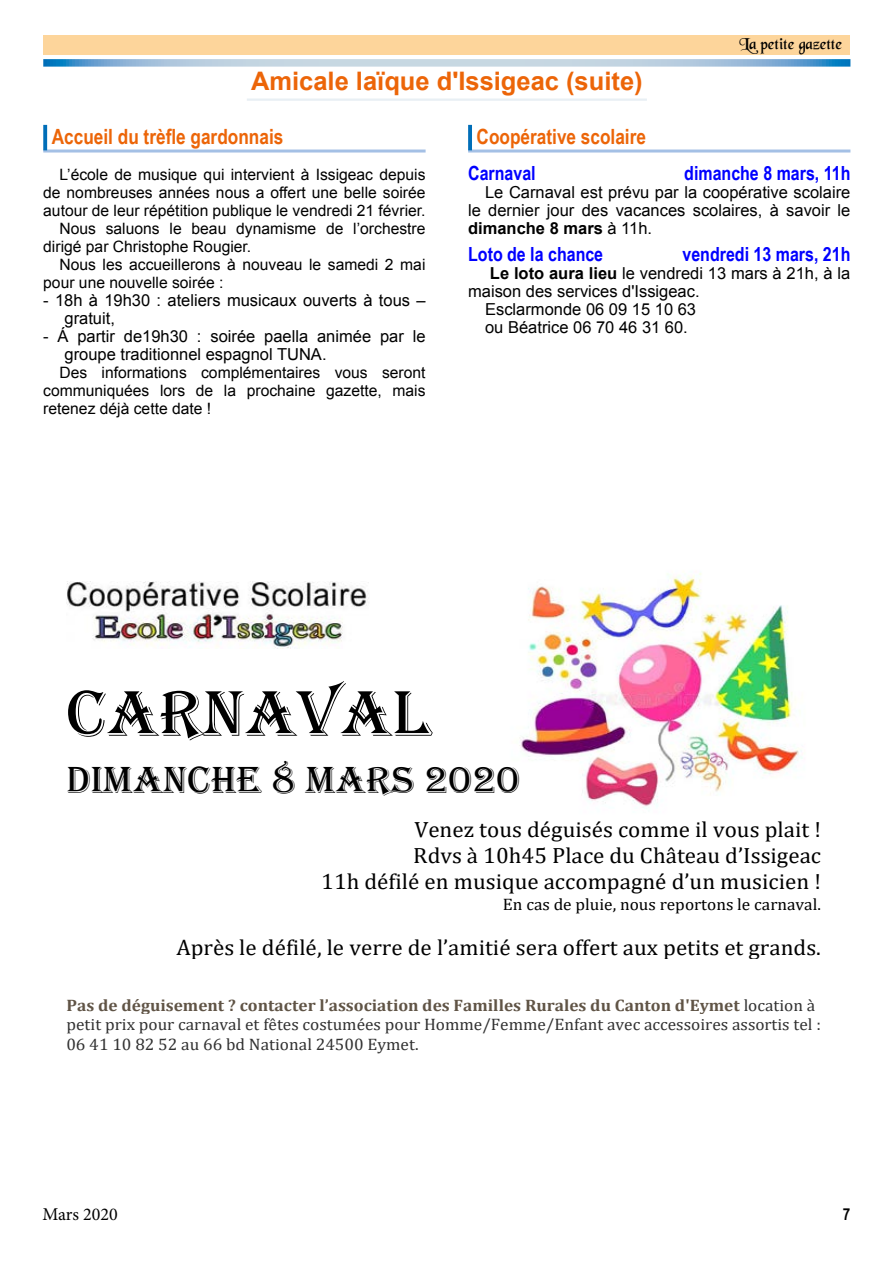
<style>
.page{position:relative;width:893px;height:1263px;background:#fff}
.page>*{position:absolute;margin:0;border:0;box-sizing:border-box;transform-origin:0 0}
.t1{font:66.6px "Algerian";color:#000;scale:1.04 1}
.t2{font:38.85px "Algerian";color:#000;scale:1.04 1}
.Titre_étendu_couleur{font:700 25.5px "Arial";color:#ec6508}
.t3{font:22.2px/26.1px "Cambria";color:#000;text-align:right;scale:1.04 1}
.Intertitre_1_ligne_c{font:700 21px "Arial Narrow";color:#ec6508}
.Intertitre_3{font:700 19.5px "Arial Narrow";color:#00f}
.t4{font:18px "Minion Pro";letter-spacing:-.005em;color:#000}
.t5{font:16.65px/19.5px "Cambria";color:#323232;scale:1.04 1}
.t6{font:16.65px "Cambria";color:#000;scale:1.04 1}
.Texte{font:16.5px/18px "Arial";color:#000;text-align:justify}
.Liste{font:16.5px/18px "Arial";color:#000}
.t7{font:16.5px "Black Chancery";color:#000}
.t8{font:700 16.5px "Arial Narrow";color:#000}
.Texte-2{font:15.6px/18px "Arial";color:#000;text-align:justify}
.s1{font-weight:700}
.s2{font-weight:700;color:#605446}
</style>
<div class="page">
<div style="left:43px;top:35px;width:807px;height:20px;background:#fdd59b"></div>
<svg style="left:43px;top:59px;width:807px;height:8px;background:#a9c7dd"></svg>
<hr style="left:247px;top:99px;width:400px;height:2px;background:#e8eff4">
<hr style="left:43px;top:150px;width:383px;height:3px;background:#a4c0e5">
<svg style="left:43px;top:125px;width:4px;height:25px"></svg>
<hr style="left:468px;top:150px;width:382px;height:3px;background:#a4c0e5">
<svg style="left:468px;top:125px;width:4px;height:25px"></svg>
<img style="left:519px;top:573px;width:284px;height:236px">
<img style="left:66px;top:581px;width:303px;height:68px">
<p class="t7" style="left:739px;top:35px;width:104px">La petite gazette</p>
<p class="Titre_étendu_couleur" style="left:251px;top:64px;width:393px">Amicale laïque d'Issigeac (suite)</p>
<p class="Intertitre_1_ligne_c" style="left:52px;top:121px;width:233px">Accueil du trèfle gardonnais</p>
<p class="Texte-2" style="left:43px;top:166px;width:384px;text-indent:16px">L’école de musique qui intervient à Issigeac depuis de nombreuses années nous a offert une belle soirée autour de leur répétition publique le vendredi 21 février.</p>
<p class="Texte-2" style="left:43px;top:220px;width:384px;text-indent:16px">Nous saluons le beau dynamisme de l’orchestre dirigé par Christophe Rougier.</p>
<p class="Texte-2" style="left:43px;top:256px;width:384px;text-indent:16px">Nous les accueillerons à nouveau le samedi 2 mai pour une nouvelle soirée :</p>
<p class="Liste" style="left:65px;top:291px;width:363px;text-indent:-21px">- 18h à 19h30 : ateliers musicaux ouverts à tous – gratuit,</p>
<p class="Liste" style="left:65px;top:327px;width:363px;text-indent:-21px">- Á partir de19h30 : soirée paella animée par le groupe traditionnel espagnol TUNA.</p>
<p class="Texte-2" style="left:43px;top:364px;width:384px;text-indent:16px">Des informations complémentaires vous seront communiquées lors de la prochaine gazette, mais retenez déjà cette date !</p>
<p class="Intertitre_1_ligne_c" style="left:477px;top:121px;width:171px">Coopérative scolaire</p>
<p class="Intertitre_3" style="left:468px;top:158px;width:69px">Carnaval</p>
<p class="Intertitre_3" style="left:684px;top:158px;width:168px">dimanche 8 mars, 11h</p>
<p class="Texte" style="left:468px;top:183px;width:384px;text-indent:17px">Le Carnaval est prévu par la coopérative scolaire le dernier jour des vacances scolaires, à savoir le <span class="s1">dimanche 8 mars</span> à 11h.</p>
<p class="Intertitre_3" style="left:468px;top:239px;width:137px">Loto de la chance</p>
<p class="Intertitre_3" style="left:682px;top:239px;width:169px">vendredi 13 mars, 21h</p>
<p class="Texte" style="left:468px;top:264px;width:384px;text-indent:22px"><span class="s1">Le loto aura lieu</span> le vendredi 13 mars à 21h, à la maison des services d'Issigeac.</p>
<p class="Texte" style="left:485px;top:300px;width:212px">Esclarmonde 06 09 15 10 63</p>
<p class="Texte" style="left:485px;top:318px;width:204px">ou Béatrice 06 70 46 31 60.</p>
<p class="t1" style="left:66px;top:676px;width:352px">CARNAVAL</p>
<p class="t2" style="left:66px;top:758px;width:438px">DIMANCHE 8 MARS 2020</p>
<p class="t3" style="left:321px;top:816px;width:482px">Venez tous déguisés comme il vous plait !<br>Rdvs à 10h45 Place du Château d’Issigeac<br>11h défilé en musique accompagné d’un musicien !</p>
<p class="t6" style="left:503px;top:895px;width:307px">En cas de pluie, nous reportons le carnaval.</p>
<p class="t3" style="left:176px;top:934px;width:621px">Après le défilé, le verre de l’amitié sera offert aux petits et grands.</p>
<p class="t5" style="left:66px;top:995px;width:727px"><span class="s2">Pas de déguisement ? contacter l’association des Familles Rurales du Canton d'Eymet</span> location à petit prix pour carnaval et fêtes costumées pour Homme/Femme/Enfant avec accessoires assortis tel :<br>06 41 10 82 52 au 66 bd National 24500 Eymet.</p>
<p class="t4" style="left:43px;top:1203px;width:77px">Mars 2020</p>
<p class="t8" style="left:843px;top:1202px;width:9px">7</p>
</div>
